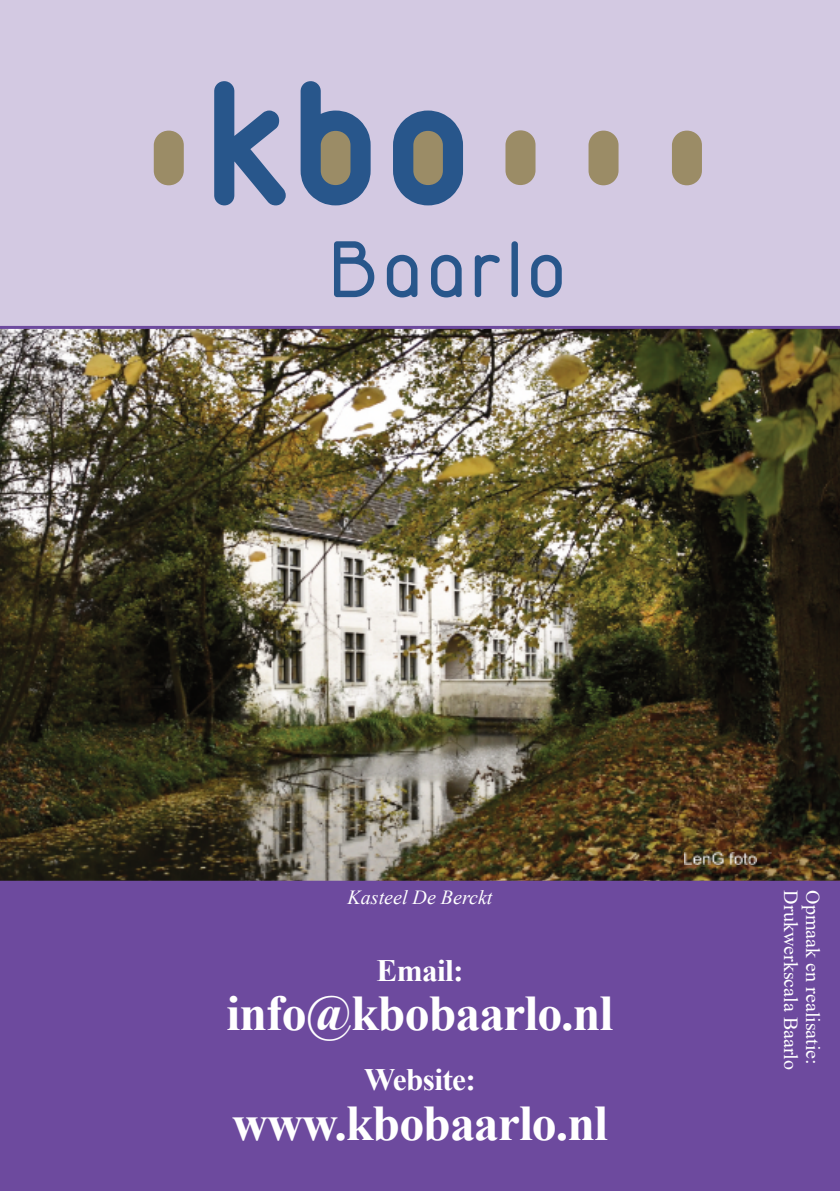
<style>
.page{position:relative;width:840px;height:1191px;background:#fff}
.page>*{position:absolute;margin:0;border:0;box-sizing:border-box;transform-origin:0 0}
.t1{font:700 49.8px "Times New Roman";letter-spacing:-.02em;color:#fff}
.t2{font:700 31.2px "Times New Roman";letter-spacing:-.02em;color:#fff}
.t3{font:20px "Times New Roman";color:#fff}
.t4{font:italic 20px "Times New Roman";color:#fff}
</style>
<div class="page">
<div style="left:0;top:879px;width:839px;height:312px;background:#6d4a9e"></div>
<div style="left:0;top:0;width:839px;height:327px;background:#d3c9e2"></div>
<svg style="left:334px;top:241px;width:40px;height:56px"></svg>
<svg style="left:386px;top:255px;width:31px;height:42px"></svg>
<svg style="left:431px;top:255px;width:30px;height:42px"></svg>
<svg style="left:474px;top:255px;width:25px;height:42px"></svg>
<svg style="left:511px;top:241px;width:6px;height:56px"></svg>
<svg style="left:531px;top:255px;width:30px;height:42px"></svg>
<svg style="left:214px;top:81px;width:71px;height:124px"></svg>
<svg style="left:588px;top:131px;width:30px;height:54px;background:#a19274"></svg>
<svg style="left:505px;top:130px;width:30px;height:55px;background:#a29375"></svg>
<svg style="left:154px;top:131px;width:30px;height:54px;background:#a19273"></svg>
<svg style="left:672px;top:131px;width:29px;height:54px;background:#a09171"></svg>
<svg style="left:393px;top:111px;width:70px;height:94px;background:#5a7390"></svg>
<svg style="left:300px;top:81px;width:70px;height:124px"></svg>
<img style="left:0;top:326px;width:839px;height:555px">
<p class="t4" style="left:347px;top:890px;width:146px">Kasteel De Berckt</p>
<p class="t3" style="left:797px;top:890px;width:181px;rotate:90deg">Drukwerkscala Baarlo</p>
<p class="t3" style="left:819px;top:890px;width:176px;rotate:90deg">Opmaak en realisatie:</p>
<h2 class="t2" style="left:376px;top:959px;width:88px">Email:</h2>
<h1 class="t1" style="left:226px;top:996px;width:388px">info@kbobaarlo.nl</h1>
<h2 class="t2" style="left:364px;top:1069px;width:113px">Website:</h2>
<h1 class="t1" style="left:232px;top:1106px;width:377px">www.kbobaarlo.nl</h1>
</div>
